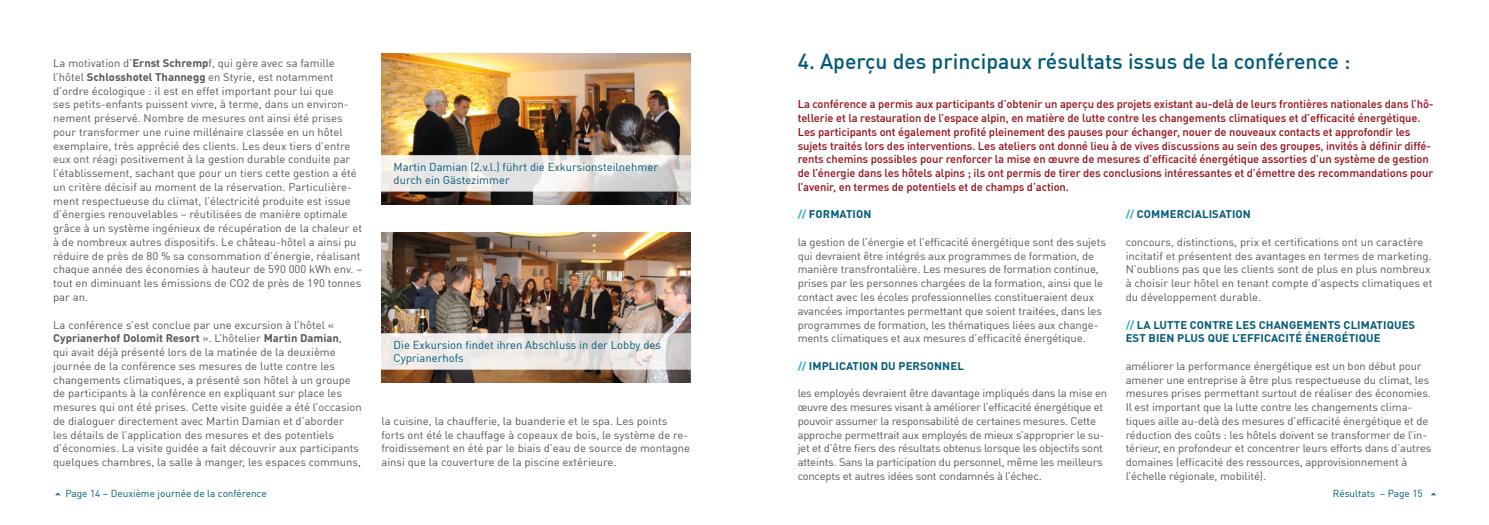
<style>
.page{position:relative;width:1489px;height:525px;background:#fff}
.page>*{position:absolute;margin:0;border:0;box-sizing:border-box;transform-origin:0 0}
.t1{font:500 21.25px "DINOT";color:#005a79}
.t2{font:500 11.25px/13.8px "DINOT";letter-spacing:-.01em;color:#940e19}
.t3{font:11.25px/13.5px "DINOT";color:#005a79}
.t4{font:10.88px/13.8px "DINOT";letter-spacing:-.01em;color:#575756}
.t5{font:700 10.88px/13.8px "DINOT";letter-spacing:.01em;color:#005a79}
.t6{font:10px "DINOT";color:#005a79}
.t7{font:900 10px "DINOT";color:#005a79}
.s1{color:#2caac7}
.s2{font-weight:700}
</style>
<div class="page">
<img style="left:382px;top:54px;width:308px;height:150px">
<img style="left:381px;top:232px;width:309px;height:150px">
<svg style="left:381px;top:155px;width:310px;height:36px"></svg>
<svg style="left:381px;top:333px;width:310px;height:36px;background:#e8e4e2"></svg>
<h1 class="t1" style="left:797px;top:48px;width:554px">4. Aperçu des principaux résultats issus de la conférence :</h1>
<p class="t2" style="left:797px;top:97px;width:637px">La conférence a permis aux participants d’obtenir un aperçu des projets existant au-delà de leurs frontières nationales dans l’hô&shy;tellerie et la restauration de l’espace alpin, en matière de lutte contre les changements climatiques et d’efficacité énergétique.<br>Les participants ont également profité pleinement des pauses pour échanger, nouer de nouveaux contacts et approfondir les sujets traités lors des interventions. Les ateliers ont donné lieu à de vives discussions au sein des groupes, invités à définir diffé&shy;rents chemins possibles pour renforcer la mise en œuvre de mesures d’efficacité énergétique assorties d’un système de gestion de l’énergie dans les hôtels alpins ; ils ont permis de tirer des conclusions intéressantes et d’émettre des recommandations pour l’avenir, en termes de potentiels et de champs d’action.</p>
<p class="t5" style="left:797px;top:207px;width:75px"><span class="s1">//</span> FORMATION</p>
<p class="t4" style="left:797px;top:234px;width:310px">la gestion de l’énergie et l’efficacité énergétique sont des sujets qui devraient être intégrés aux programmes de formation, de manière transfrontalière. Les mesures de formation continue, prises par les personnes chargées de la formation, ainsi que le contact avec les écoles professionnelles constitueraient deux avancées importantes permettant que soient traitées, dans les programmes de formation, les thématiques liées aux change&shy;ments climatiques et aux mesures d’efficacité énergétique.</p>
<p class="t5" style="left:797px;top:358px;width:168px"><span class="s1">//</span> IMPLICATION DU PERSONNEL</p>
<p class="t4" style="left:797px;top:386px;width:311px">les employés devraient être davantage impliqués dans la mise en œuvre des mesures visant à améliorer l’efficacité énergétique et pouvoir assumer la responsabilité de certaines mesures. Cette approche permettrait aux employés de mieux s’approprier le su&shy;jet et d’être fiers des résultats obtenus lorsque les objectifs sont atteints. Sans la participation du personnel, même les meilleurs concepts et autres idées sont condamnés à l’échec.</p>
<p class="t4" style="left:53px;top:56px;width:310px">La motivation d’<span class="s2">Ernst Schremp</span>f, qui gère avec sa famille l’hôtel <span class="s2">Schlosshotel Thannegg</span> en Styrie, est notamment d’ordre écologique : il est en effet important pour lui que<br>ses petits-enfants puissent vivre, à terme, dans un environ&shy;nement préservé. Nombre de mesures ont ainsi été prises pour transformer une ruine millénaire classée en un hôtel exemplaire, très apprécié des clients. Les deux tiers d’entre eux ont réagi positivement à la gestion durable conduite par l’établissement, sachant que pour un tiers cette gestion a été un critère décisif au moment de la réservation. Particulière&shy;ment respectueuse du climat, l’électricité produite est issue d’énergies renouvelables – réutilisées de manière optimale grâce à un système ingénieux de récupération de la chaleur et à de nombreux autres dispositifs. Le château-hôtel a ainsi pu réduire de près de 80 % sa consommation d’énergie, réalisant chaque année des économies à hauteur de 590 000 kWh env. – tout en diminuant les émissions de CO2 de près de 190 tonnes par an.</p>
<p class="t4" style="left:53px;top:317px;width:310px">La conférence s’est conclue par une excursion à l’hôtel « <span class="s2">Cyprianerhof Dolomit Resort</span> ». L’hôtelier <span class="s2">Martin Damian</span>,<br>qui avait déjà présenté lors de la matinée de la deuxième journée de la conférence ses mesures de lutte contre les changements climatiques, a présenté son hôtel à un groupe de participants à la conférence en expliquant sur place les mesures qui ont été prises. Cette visite guidée a été l’occasion de dialoguer directement avec Martin Damian et d’aborder<br>les détails de l’application des mesures et des potentiels d’économies. La visite guidée a fait découvrir aux participants quelques chambres, la salle à manger, les espaces communs,</p>
<p class="t6" style="left:65px;top:486px;width:203px">Page 14 – Deuxième journée de la conférence</p>
<p class="t3" style="left:393px;top:159px;width:266px">Martin Damian (2.v.l.) führt die Exkursionsteilnehmer durch ein Gästezimmer</p>
<p class="t5" style="left:1125px;top:207px;width:127px"><span class="s1">//</span> COMMERCIALISATION</p>
<p class="t4" style="left:1125px;top:234px;width:308px">concours, distinctions, prix et certifications ont un caractère incitatif et présentent des avantages en termes de marketing.<br>N’oublions pas que les clients sont de plus en plus nombreux à choisir leur hôtel en tenant compte d’aspects climatiques et du développement durable.</p>
<p class="t5" style="left:1125px;top:317px;width:291px"><span class="s1">//</span> LA LUTTE CONTRE LES CHANGEMENTS CLIMATIQUES<br>EST BIEN PLUS QUE L’EFFICACITÉ ÉNERGÉTIQUE</p>
<p class="t4" style="left:1125px;top:358px;width:307px">améliorer la performance énergétique est un bon début pour amener une entreprise à être plus respectueuse du climat, les mesures prises permettant surtout de réaliser des économies.<br>Il est important que la lutte contre les changements clima&shy;tiques aille au-delà des mesures d’efficacité énergétique et de réduction des coûts : les hôtels doivent se transformer de l’in&shy;térieur, en profondeur et concentrer leurs efforts dans d’autres domaines (efficacité des ressources, approvisionnement à l’échelle régionale, mobilité).</p>
<p class="t3" style="left:393px;top:337px;width:269px">Die Exkursion findet ihren Abschluss in der Lobby des<br>Cyprianerhofs</p>
<p class="t4" style="left:381px;top:413px;width:310px">la cuisine, la chaufferie, la buanderie et le spa. Les points forts ont été le chauffage à copeaux de bois, le système de re&shy;froidissement en été par le biais d’eau de source de montagne ainsi que la couverture de la piscine extérieure.</p>
<p class="t6" style="left:1332px;top:486px;width:91px">Résultats – Page 15</p>
<p class="t7" style="left:50px;top:495px;width:5px;rotate:-90deg">›</p>
<p class="t7" style="left:1425px;top:495px;width:5px;rotate:-90deg">›</p>
</div>
